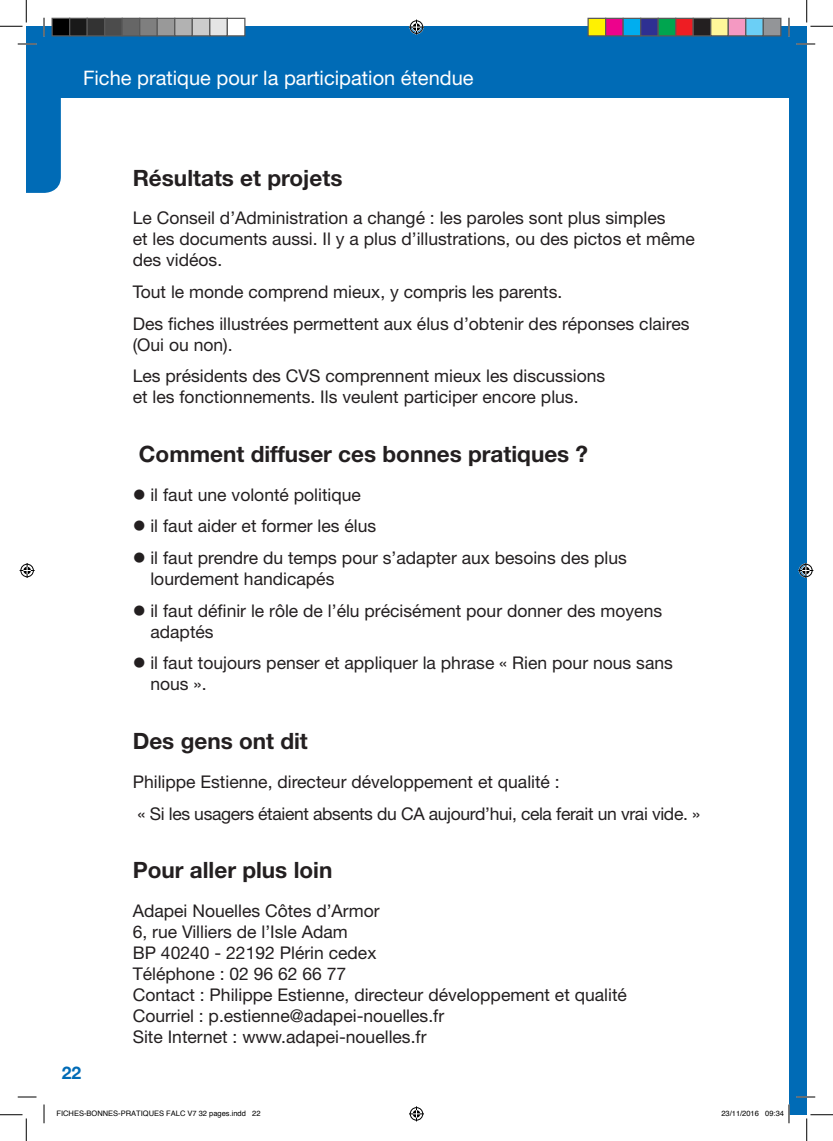
<style>
.page{position:relative;width:833px;height:1141px;background:#fff}
.page>*{position:absolute;margin:0;border:0;box-sizing:border-box;transform-origin:0 0}
.t1{font:700 22.5px "Helvetica Neue";color:#231f20}
.t2{font:20px "Helvetica Neue";color:#fff}
.t3{font:17.5px/21px "Helvetica Neue";color:#231f20}
.t4{font:17.5px/31.6px "Helvetica Neue";letter-spacing:-.02em;color:#231f20}
.t5{font:700 17.5px "Helvetica Neue";color:#006bb6}
.t6{font:7.5px "Helvetica";color:#000}
</style>
<div class="page">
<div style="left:26px;top:26px;width:780px;height:72px;background:#006bb6"></div>
<div style="left:789px;top:26px;width:17px;height:1088px;background:#006bb6"></div>
<svg style="left:796px;top:43px;width:18px;height:2px"></svg>
<svg style="left:18px;top:1096px;width:18px;height:1px"></svg>
<svg style="left:796px;top:1096px;width:18px;height:1px"></svg>
<svg style="left:43px;top:1104px;width:2px;height:19px"></svg>
<svg style="left:788px;top:18px;width:1px;height:18px"></svg>
<svg style="left:0;top:0;width:61px;height:193px"></svg>
<svg style="left:0;top:1114px;width:27px;height:26px"></svg>
<svg style="left:806px;top:0;width:25px;height:27px"></svg>
<svg style="left:806px;top:1114px;width:25px;height:26px"></svg>
<svg style="left:409px;top:20px;width:15px;height:15px"></svg>
<svg style="left:409px;top:1106px;width:15px;height:15px"></svg>
<svg style="left:20px;top:563px;width:15px;height:15px"></svg>
<svg style="left:798px;top:563px;width:14px;height:15px"></svg>
<div style="left:52px;top:18px;width:18px;height:18px;background:#000"></div>
<div style="left:51px;top:18px;width:19px;height:18px;border:1px solid #595959"></div>
<div style="left:70px;top:18px;width:17px;height:18px;background:#191919"></div>
<div style="left:69px;top:18px;width:19px;height:18px;border:1px solid #595959"></div>
<div style="left:87px;top:18px;width:18px;height:18px;background:#333"></div>
<div style="left:86px;top:18px;width:19px;height:18px;border:1px solid #595959"></div>
<div style="left:105px;top:18px;width:17px;height:18px;background:#4c4c4c"></div>
<div style="left:104px;top:18px;width:19px;height:18px;border:1px solid #595959"></div>
<div style="left:122px;top:18px;width:18px;height:18px;background:#666"></div>
<div style="left:121px;top:18px;width:19px;height:18px;border:1px solid #595959"></div>
<div style="left:140px;top:18px;width:17px;height:18px;background:#7f7f7f"></div>
<div style="left:139px;top:18px;width:19px;height:18px;border:1px solid #595959"></div>
<div style="left:157px;top:18px;width:18px;height:18px;background:#999"></div>
<div style="left:156px;top:18px;width:19px;height:18px;border:1px solid #595959"></div>
<div style="left:175px;top:18px;width:17px;height:18px;background:#b2b2b2"></div>
<div style="left:174px;top:18px;width:19px;height:18px;border:1px solid #595959"></div>
<div style="left:192px;top:18px;width:18px;height:18px;background:#ccc"></div>
<div style="left:191px;top:18px;width:19px;height:18px;border:1px solid #595959"></div>
<div style="left:210px;top:18px;width:17px;height:18px;background:#e5e5e5"></div>
<div style="left:209px;top:18px;width:19px;height:18px;border:1px solid #595959"></div>
<div style="left:227px;top:18px;width:18px;height:18px;background:#fff"></div>
<div style="left:226px;top:18px;width:19px;height:18px;border:1px solid #595959"></div>
<div style="left:587px;top:18px;width:18px;height:18px;background:#fff101"></div>
<div style="left:587px;top:18px;width:19px;height:18px;border:1px solid #595959"></div>
<div style="left:605px;top:18px;width:17px;height:18px;background:#ed028c"></div>
<div style="left:604px;top:18px;width:19px;height:18px;border:1px solid #595959"></div>
<div style="left:622px;top:18px;width:18px;height:18px;background:#00aeef"></div>
<div style="left:622px;top:18px;width:19px;height:18px;border:1px solid #595959"></div>
<div style="left:640px;top:18px;width:17px;height:18px;background:#2e3092"></div>
<div style="left:639px;top:18px;width:19px;height:18px;border:1px solid #595959"></div>
<div style="left:657px;top:18px;width:18px;height:18px;background:#00a54f"></div>
<div style="left:657px;top:18px;width:19px;height:18px;border:1px solid #595959"></div>
<div style="left:675px;top:18px;width:17px;height:18px;background:#ee1d23"></div>
<div style="left:674px;top:18px;width:19px;height:18px;border:1px solid #595959"></div>
<div style="left:692px;top:18px;width:18px;height:18px;background:#231f20"></div>
<div style="left:692px;top:18px;width:19px;height:18px;border:1px solid #595959"></div>
<div style="left:710px;top:18px;width:17px;height:18px;background:#fff79a"></div>
<div style="left:709px;top:18px;width:19px;height:18px;border:1px solid #595959"></div>
<div style="left:727px;top:18px;width:18px;height:18px;background:#f499c2"></div>
<div style="left:727px;top:18px;width:19px;height:18px;border:1px solid #595959"></div>
<div style="left:745px;top:18px;width:17px;height:18px;background:#6bcff6"></div>
<div style="left:744px;top:18px;width:19px;height:18px;border:1px solid #595959"></div>
<div style="left:762px;top:18px;width:18px;height:18px;background:#939598"></div>
<div style="left:762px;top:18px;width:19px;height:18px;border:1px solid #595959"></div>
<svg style="left:788px;top:1104px;width:1px;height:19px"></svg>
<p class="t2" style="left:83px;top:66px;width:392px">Fiche pratique pour la participation étendue</p>
<p class="t1" style="left:133px;top:164px;width:211px">Résultats et projets</p>
<p class="t3" style="left:133px;top:207px;width:563px">Le Conseil d’Administration a changé : les paroles sont plus simples<br>et les documents aussi. Il y a plus d’illustrations, ou des pictos et même des vidéos.</p>
<p class="t3" style="left:133px;top:276px;width:558px;line-height:31.6px">Tout le monde comprend mieux, y compris les parents.<br>Des fiches illustrées permettent aux élus d’obtenir des réponses claires</p>
<p class="t3" style="left:133px;top:328px;width:473px;line-height:31.6px">(Oui ou non).<br>Les présidents des CVS comprennent mieux les discussions</p>
<p class="t3" style="left:133px;top:386px;width:447px">et les fonctionnements. Ils veulent participer encore plus.</p>
<p class="t1" style="left:139px;top:440px;width:450px">Comment diffuser ces bonnes pratiques ?</p>
<p class="t3" style="left:150px;top:478px;width:477px;line-height:31.6px">il faut une volonté politique<br>il faut aider et former les élus<br>il faut prendre du temps pour s’adapter aux besoins des plus</p>
<p class="t3" style="left:150px;top:562px;width:513px;line-height:31.6px">lourdement handicapés<br>il faut définir le rôle de l’élu précisément pour donner des moyens</p>
<p class="t3" style="left:150px;top:615px;width:523px;line-height:31.6px">adaptés<br>il faut toujours penser et appliquer la phrase « Rien pour nous sans</p>
<p class="t3" style="left:150px;top:673px;width:58px">nous ».</p>
<p class="t5" style="left:62px;top:1062px;width:21px">22</p>
<p class="t1" style="left:133px;top:727px;width:177px">Des gens ont dit</p>
<p class="t4" style="left:133px;top:765px;width:568px">Philippe Estienne, directeur développement et qualité :<br>« Si les usagers étaient absents du CA aujourd’hui, cela ferait un vrai vide. »</p>
<p class="t1" style="left:133px;top:856px;width:201px">Pour aller plus loin</p>
<p class="t3" style="left:133px;top:899px;width:495px">Adapei Nouelles Côtes d’Armor<br>6, rue Villiers de l’Isle Adam<br>BP 40240 - 22192 Plérin cedex<br>Téléphone : 02 96 62 66 77<br>Contact : Philippe Estienne, directeur développement et qualité Courriel : p.estienne@adapei-nouelles.fr<br>Site Internet : www.adapei-nouelles.fr</p>
<p class="t6" style="left:56px;top:1109px;width:205px">FICHES-BONNES-PRATIQUES FALC V7 32 pages.indd 22</p>
<p class="t6" style="left:721px;top:1109px;width:64px">23/11/2016 09:34</p>
</div>
